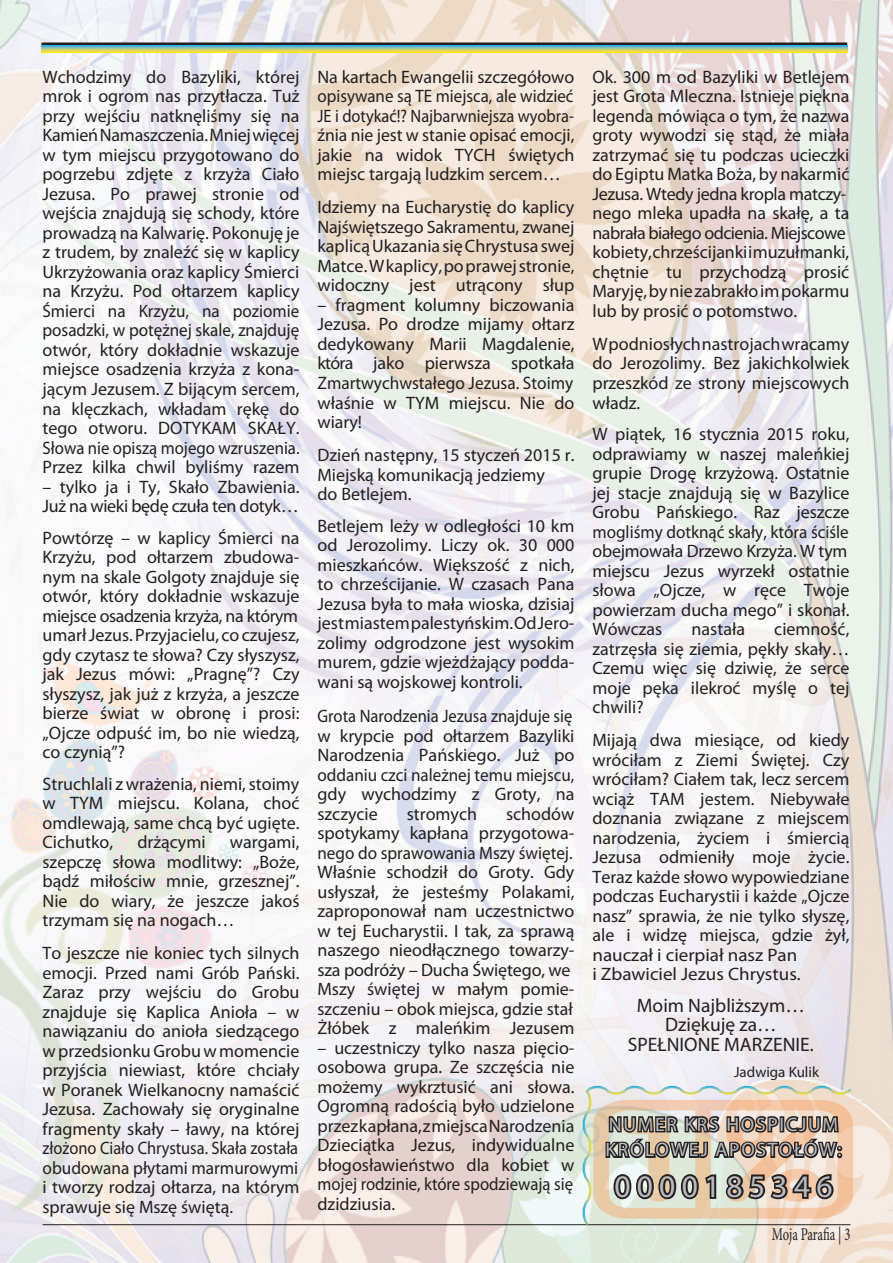
<style>
.page{position:relative;width:893px;height:1263px;background:#fff}
.page>*{position:absolute;margin:0;border:0;box-sizing:border-box;transform-origin:0 0}
.t1{font:31.5px "Myriad Pro";letter-spacing:.2em;color:#babbbe}
.t2{font:19.5px/19.5px "Myriad Pro";color:#231f20;text-align:center}
.t3{font:19.5px/25.5px "Myriad Pro";letter-spacing:.09em;color:#babbbe}
.t4{font:18px/19.5px "Myriad Pro";color:#231f20;text-align:justify}
.t5{font:18px/19.5px "Myriad Pro";color:#231f20;text-align:justify;scale:.92 1}
.t6{font:18px/19.5px "Myriad Pro";letter-spacing:-.02em;color:#231f20}
.t7{font:18px "Minion Pro";letter-spacing:-.01em;color:#231f20;scale:.7 1}
.t8{font:15px "Myriad Pro";color:#231f20}
</style>
<div class="page">
<img style="left:0;top:0;width:340px;height:631px">
<img style="left:340px;top:0;width:340px;height:631px">
<img style="left:680px;top:0;width:213px;height:473px">
<img style="left:680px;top:473px;width:213px;height:632px">
<img style="left:39px;top:631px;width:642px;height:53px">
<img style="left:268px;top:684px;width:327px;height:315px">
<img style="left:595px;top:684px;width:86px;height:398px">
<img style="left:255px;top:999px;width:340px;height:264px">
<img style="left:851px;top:1105px;width:42px;height:158px">
<img style="left:0;top:1212px;width:255px;height:51px">
<img style="left:595px;top:1227px;width:256px;height:36px">
<img style="left:0;top:657px;width:268px;height:303px">
<img style="left:0;top:960px;width:268px;height:252px">
<hr style="left:41px;top:43px;width:806px;height:4px;background:#231f20">
<svg style="left:41px;top:45px;width:806px;height:7px;background:#98c796"></svg>
<hr style="left:43px;top:1224px;width:807px;height:1px;background:#231f20">
<img style="left:853px;top:1099px;width:7px;height:119px">
<svg style="left:579px;top:1082px;width:274px;height:145px;background:#bdb0a0"></svg>
<p class="t4" style="left:43px;top:68px;width:258px">Wchodzimy do Bazyliki, której mrok i ogrom nas przytłacza. Tuż przy wejściu natknęliśmy się na Kamień Namaszczenia. Mniejwięcej w tym miejscu przygotowano do pogrzebu zdjęte z krzyża Ciało Jezusa. Po prawej stronie od wejścia znajdują się schody, które prowadzą na Kalwarię. Pokonuję je z trudem, by znaleźć się w kaplicy Ukrzyżowania oraz kaplicy Śmierci na Krzyżu. Pod ołtarzem kaplicy Śmierci na Krzyżu, na poziomie posadzki, w potężnej skale, znajduję otwór, który dokładnie wskazuje miejsce osadzenia krzyża z kona&shy;jącym Jezusem. Z bijącym sercem, na klęczkach, wkładam rękę do tego otworu. DOTYKAM SKAŁY.<br>Słowa nie opiszą mojego wzruszenia.<br>Przez kilka chwil byliśmy razem</p>
<p class="t6" style="left:43px;top:477px;width:258px">– tylko ja i Ty, Skało Zbawienia.<br>Już na wieki będę czuła ten dotyk…</p>
<p class="t4" style="left:43px;top:528px;width:258px">Powtórzę – w kaplicy Śmierci na Krzyżu, pod ołtarzem zbudowa&shy;nym na skale Golgoty znajduje się otwór, który dokładnie wskazuje miejsce osadzenia krzyża, na którym umarł Jezus. Przyjacielu, co czujesz, gdy czytasz te słowa? Czy słyszysz, jak Jezus mówi: „Pragnę”? Czy słyszysz, jak już z krzyża, a jeszcze bierze świat w obronę i prosi: „Ojcze odpuść im, bo nie wiedzą, co czynią”?</p>
<p class="t4" style="left:43px;top:774px;width:258px">Struchlali z wrażenia, niemi, stoimy w TYM miejscu. Kolana, choć omdlewają, same chcą być ugięte.<br>Cichutko,</p>
<p class="t4" style="left:137px;top:833px;width:70px">drżącymi</p>
<p class="t4" style="left:43px;top:833px;width:258px;text-indent:187px">wargami, szepczę słowa modlitwy: „Boże, bądź miłościw mnie, grzesznej”.<br>Nie do wiary, że jeszcze jakoś trzymam się na nogach…</p>
<p class="t4" style="left:43px;top:944px;width:258px">To jeszcze nie koniec tych silnych emocji. Przed nami Grób Pański.<br>Zaraz przy wejściu do Grobu znajduje się Kaplica Anioła – w nawiązaniu do anioła siedzącego w przedsionku Grobu w momencie przyjścia niewiast, które chciały w Poranek Wielkanocny namaścić Jezusa. Zachowały się oryginalne fragmenty skały – ławy, na której złożono Ciało Chrystusa. Skała została obudowana płytami marmurowymi i tworzy rodzaj ołtarza, na którym sprawuje się Mszę świętą.</p>
<p class="t4" style="left:317px;top:68px;width:258px">Na kartach Ewangelii szczegółowo opisywane są TE miejsca, ale widzieć JE i dotykać!? Najbarwniejsza wyobra&shy;źnia nie jest w stanie opisać emocji, jakie na widok TYCH świętych miejsc targają ludzkim sercem…</p>
<p class="t4" style="left:317px;top:198px;width:258px">Idziemy na Eucharystię do kaplicy Najświętszego Sakramentu, zwanej kaplicą Ukazania się Chrystusa swej Matce. W kaplicy, po prawej stronie, widoczny jest utrącony słup</p>
<p class="t4" style="left:317px;top:296px;width:258px">– fragment kolumny biczowania Jezusa. Po drodze mijamy ołtarz dedykowany Marii Magdalenie, która jako pierwsza spotkała Zmartwychwstałego Jezusa. Stoimy właśnie w TYM miejscu. Nie do wiary!</p>
<p class="t4" style="left:317px;top:446px;width:258px;text-align:left">Dzień następny, 15 styczeń 2015 r.<br>Miejską komunikacją jedziemy<br>do Betlejem.</p>
<p class="t4" style="left:317px;top:516px;width:258px">Betlejem leży w odległości 10 km od Jerozolimy. Liczy ok. 30 000 mieszkańców. Większość z nich, to chrześcijanie. W czasach Pana Jezusa była to mała wioska, dzisiaj jest miastem palestyńskim. Od Jero&shy;zolimy odgrodzone jest wysokim murem, gdzie wjeżdżający podda&shy;wani są wojskowej kontroli.</p>
<p class="t5" style="left:317px;top:707px;width:281px">Grota Narodzenia Jezusa znajduje się w krypcie pod ołtarzem Bazyliki Narodzenia Pańskiego. Już po oddaniu czci należnej temu miejscu, gdy wychodzimy z Groty, na szczycie</p>
<p class="t4" style="left:317px;top:804px;width:258px;text-align:left;text-indent:189px">schodów spotykamy kapłana przygotowa&shy;nego do sprawowania Mszy świętej.<br>Właśnie schodził do Groty. Gdy usłyszał, że jesteśmy Polakami, zaproponował nam uczestnictwo w tej Eucharystii. I tak, za sprawą naszego nieodłącznego towarzy&shy;sza podróży – Ducha Świętego, we<br>Mszy świętej w małym pomie&shy;szczeniu – obok miejsca, gdzie stał<br>Żłóbek z maleńkim Jezusem</p>
<p class="t4" style="left:317px;top:1038px;width:258px">– uczestniczy tylko nasza pięcio&shy;osobowa grupa. Ze szczęścia nie możemy wykrztusić ani słowa.<br>Ogromną radością było udzielone przez kapłana, z miejsca Narodzenia Dzieciątka Jezus, indywidualne błogosławieństwo dla kobiet w mojej rodzinie, które spodziewają się dzidziusia.</p>
<p class="t4" style="left:407px;top:804px;width:72px">stromych</p>
<p class="t4" style="left:592px;top:68px;width:258px;text-align:left">Ok. 300 m od Bazyliki w Betlejem jest Grota Mleczna. Istnieje piękna legenda mówiąca o tym, że nazwa groty wywodzi się stąd, że miała zatrzymać się tu podczas ucieczki do Egiptu Matka Boża, by nakarmić Jezusa. Wtedy jedna kropla matczy&shy;nego mleka upadła na skałę, a ta nabrała białego odcienia. Miejscowe kobiety, chrześcijanki i muzułmanki, chętnie tu przychodzą prosić Maryję, by nie zabrakło im pokarmu lub by prosić o potomstwo.</p>
<p class="t4" style="left:592px;top:335px;width:258px">W podniosłych nastrojach wracamy do Jerozolimy. Bez jakichkolwiek przeszkód ze strony miejscowych władz.</p>
<p class="t4" style="left:592px;top:425px;width:258px">W piątek, 16 stycznia 2015 roku, odprawiamy w naszej maleńkiej grupie Drogę krzyżową. Ostatnie jej stacje znajdują się w Bazylice Grobu Pańskiego. Raz jeszcze mogliśmy dotknąć skały, która ściśle obejmowała Drzewo Krzyża. W tym miejscu Jezus wyrzekł ostatnie słowa „Ojcze, w ręce Twoje powierzam ducha mego” i skonał.<br>Wówczas</p>
<p class="t4" style="left:692px;top:620px;width:55px">nastała</p>
<p class="t4" style="left:592px;top:620px;width:258px;text-indent:182px">ciemność, zatrzęsła się ziemia, pękły skały… Czemu więc się dziwię, że serce moje pęka ilekroć myślę o tej chwili?</p>
<p class="t4" style="left:592px;top:731px;width:258px;text-align:left">Mijają dwa miesiące, od kiedy wróciłam z Ziemi Świętej. Czy wróciłam? Ciałem tak, lecz sercem wciąż TAM jestem. Niebywałe doznania związane z miejscem narodzenia, życiem i śmiercią<br>Jezusa odmieniły moje życie.<br>Teraz każde słowo wypowiedziane podczas Eucharystii i każde „Ojcze nasz” sprawia, że nie tylko słyszę, ale i widzę miejsca, gdzie żył, nauczał i cierpiał nasz Pan<br>i Zbawiciel Jezus Chrystus.</p>
<p class="t2" style="left:628px;top:996px;width:187px">Moim Najbliższym…<br>Dziękuję za…<br>SPEŁNIONE MARZENIE.</p>
<p class="t8" style="left:734px;top:1064px;width:86px">Jadwiga Kulik</p>
<p class="t3" style="left:605px;top:1112px;width:237px">NUMER KRS HOSPICJUM<br>KRÓLOWEJ APOSTOŁÓW:</p>
<h1 class="t1" style="left:614px;top:1169px;width:220px">0000185346</h1>
<p class="t7" style="left:772px;top:1223px;width:114px">Moja Parafia | 3</p>
</div>
